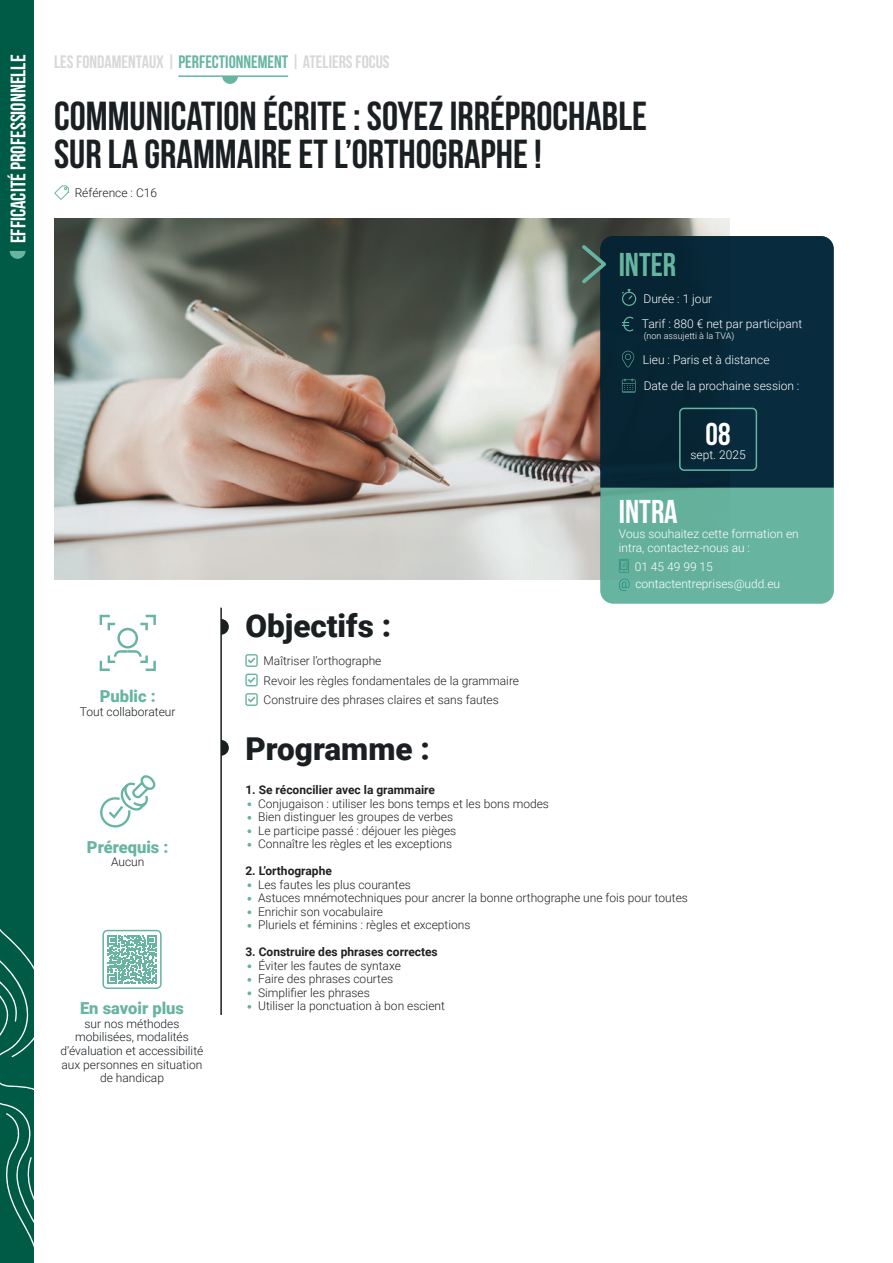
<style>
.page{position:relative;width:893px;height:1263px;background:#fff}
.page>*{position:absolute;margin:0;border:0;box-sizing:border-box;transform-origin:0 0}
.t1{font:40.5px/37.5px "Bebas Neue";color:#1a1f22}
.t2{font:33px "Bebas Neue";color:#67b5a0}
.t3{font:33px "Bebas Neue";color:#fff}
.t4{font:900 31.5px "Roboto";color:#1a1f22}
.t5{font:31.5px "Bebas Neue";color:#fff}
.t6{font:21px "Bebas Neue";color:#fff}
.t7{font:18px "Bebas Neue";color:#d8d7da}
.t8{font:900 16.5px "Roboto";color:#67b5a0}
.t9{font:300 12px/13.5px "Roboto";color:#231f20}
.t10{font:300 12px/25.5px "Roboto";color:#fff}
.t11{font:300 12px/13.5px "Roboto";color:#1a1f22;text-align:center}
.t12{font:700 12px "Roboto";color:#231f20}
.t13{font:300 9px "Roboto";color:#fff}
.s1{color:#67b5a0}
</style>
<div class="page">
<div style="left:0;top:0;width:34px;height:1263px;background:#005b46"></div>
<svg style="left:0;top:929px;width:34px;height:319px"></svg>
<svg style="left:100px;top:775px;width:56px;height:53px"></svg>
<svg style="left:100px;top:615px;width:56px;height:56px"></svg>
<svg style="left:245px;top:654px;width:13px;height:13px"></svg>
<svg style="left:245px;top:674px;width:13px;height:12px"></svg>
<svg style="left:245px;top:693px;width:13px;height:13px"></svg>
<hr style="left:220px;top:608px;width:2px;height:407px;background:#1a1f22">
<svg style="left:222px;top:619px;width:7px;height:16px"></svg>
<svg style="left:222px;top:740px;width:7px;height:16px"></svg>
<svg style="left:247px;top:802px;width:4px;height:4px"></svg>
<svg style="left:247px;top:816px;width:4px;height:4px"></svg>
<svg style="left:247px;top:829px;width:4px;height:4px"></svg>
<svg style="left:247px;top:843px;width:4px;height:4px"></svg>
<svg style="left:247px;top:883px;width:4px;height:4px"></svg>
<svg style="left:247px;top:897px;width:4px;height:4px"></svg>
<svg style="left:247px;top:910px;width:4px;height:4px"></svg>
<svg style="left:247px;top:924px;width:4px;height:4px"></svg>
<svg style="left:247px;top:964px;width:4px;height:4px"></svg>
<svg style="left:247px;top:978px;width:4px;height:4px"></svg>
<svg style="left:247px;top:991px;width:4px;height:4px"></svg>
<svg style="left:247px;top:1005px;width:4px;height:4px"></svg>
<svg style="left:54px;top:185px;width:15px;height:15px"></svg>
<img style="left:54px;top:218px;width:675px;height:361px">
<svg style="left:10px;top:251px;width:16px;height:8px"></svg>
<hr style="left:178px;top:75px;width:110px;height:2px;background:#67b5a0">
<svg style="left:222px;top:77px;width:16px;height:7px"></svg>
<div style="left:600px;top:236px;width:234px;height:252px;background:#07293a"></div>
<div style="left:622px;top:292px;width:14px;height:14px;border:1px solid #67b5a0;border-radius:50%"></div>
<svg style="left:621px;top:288px;width:13px;height:12px"></svg>
<svg style="left:622px;top:316px;width:12px;height:16px"></svg>
<svg style="left:622px;top:351px;width:12px;height:16px"></svg>
<svg style="left:622px;top:379px;width:14px;height:14px"></svg>
<svg style="left:579px;top:242px;width:31px;height:45px"></svg>
<div style="left:600px;top:488px;width:234px;height:115px;background:#67b5a0"></div>
<div style="left:679px;top:408px;width:78px;height:63px;border:2px solid #67b5a0;border-radius:4px"></div>
<svg style="left:102px;top:929px;width:60px;height:60px;fill:#67b5a0"></svg>
<h3 class="t6" style="left:7px;top:243px;width:190px;rotate:-90deg">EFFICACITÉ PROFESSIONNELLE</h3>
<h3 class="t7" style="left:54px;top:52px;width:337px">LES FONDAMENTAUX | <span class="s1">PERFECTIONNEMENT</span> | ATELIERS FOCUS</h3>
<h1 class="t1" style="left:54px;top:97px;width:594px">COMMUNICATION ÉCRITE : SOYEZ IRRÉPROCHABLE<br>SUR LA GRAMMAIRE ET L’ORTHOGRAPHE !</h1>
<p class="t11" style="left:75px;top:185px;width:84px">Référence : C16</p>
<h2 class="t2" style="left:619px;top:247px;width:59px">INTER</h2>
<p class="t10" style="left:642px;top:285px;width:162px">Durée : 1 jour<br>Tarif : 880 € net par participant</p>
<p class="t13" style="left:644px;top:329px;width:92px">(non assujetti à la TVA)</p>
<p class="t10" style="left:643px;top:347px;width:158px">Lieu : Paris et à distance<br>Date de la prochaine session :</p>
<h3 class="t5" style="left:706px;top:417px;width:26px">08</h3>
<p class="t10" style="left:690px;top:441px;width:57px">sept. 2025</p>
<h3 class="t8" style="left:100px;top:685px;width:58px">Public :</h3>
<p class="t11" style="left:80px;top:704px;width:97px">Tout collaborateur</p>
<h3 class="t8" style="left:87px;top:835px;width:83px">Prérequis :</h3>
<p class="t11" style="left:111px;top:855px;width:35px">Aucun</p>
<h3 class="t8" style="left:80px;top:997px;width:105px">En savoir plus</h3>
<p class="t11" style="left:61px;top:1016px;width:144px">sur nos méthodes mobilisées, modalités d’évaluation et accessibilité aux personnes en situation de handicap</p>
<h3 class="t4" style="left:245px;top:604px;width:147px">Objectifs :</h3>
<p class="t9" style="left:264px;top:651px;width:257px;line-height:19.5px">Maîtriser l’orthographe<br>Revoir les règles fondamentales de la grammaire<br>Construire des phrases claires et sans fautes</p>
<h2 class="t3" style="left:619px;top:493px;width:60px">INTRA</h2>
<p class="t10" style="left:619px;top:527px;width:181px;line-height:13.5px">Vous souhaitez cette formation en intra, contactez-nous au :</p>
<p class="t10" style="left:635px;top:558px;width:147px;line-height:16.5px">01 45 49 99 15 contactentreprises@udd.eu</p>
<h3 class="t4" style="left:245px;top:726px;width:186px">Programme :</h3>
<p class="t12" style="left:245px;top:781px;width:191px">1. Se réconcilier avec la grammaire</p>
<p class="t9" style="left:258px;top:796px;width:292px">Conjugaison : utiliser les bons temps et les bons modes Bien distinguer les groupes de verbes<br>Le participe passé : déjouer les pièges<br>Connaître les règles et les exceptions</p>
<p class="t12" style="left:245px;top:862px;width:88px">2. L’orthographe</p>
<p class="t9" style="left:258px;top:877px;width:431px">Les fautes les plus courantes<br>Astuces mnémotechniques pour ancrer la bonne orthographe une fois pour toutes Enrichir son vocabulaire<br>Pluriels et féminins : règles et exceptions</p>
<p class="t12" style="left:245px;top:943px;width:194px">3. Construire des phrases correctes</p>
<p class="t9" style="left:258px;top:958px;width:188px">Éviter les fautes de syntaxe<br>Faire des phrases courtes<br>Simplifier les phrases<br>Utiliser la ponctuation à bon escient</p>
</div>
